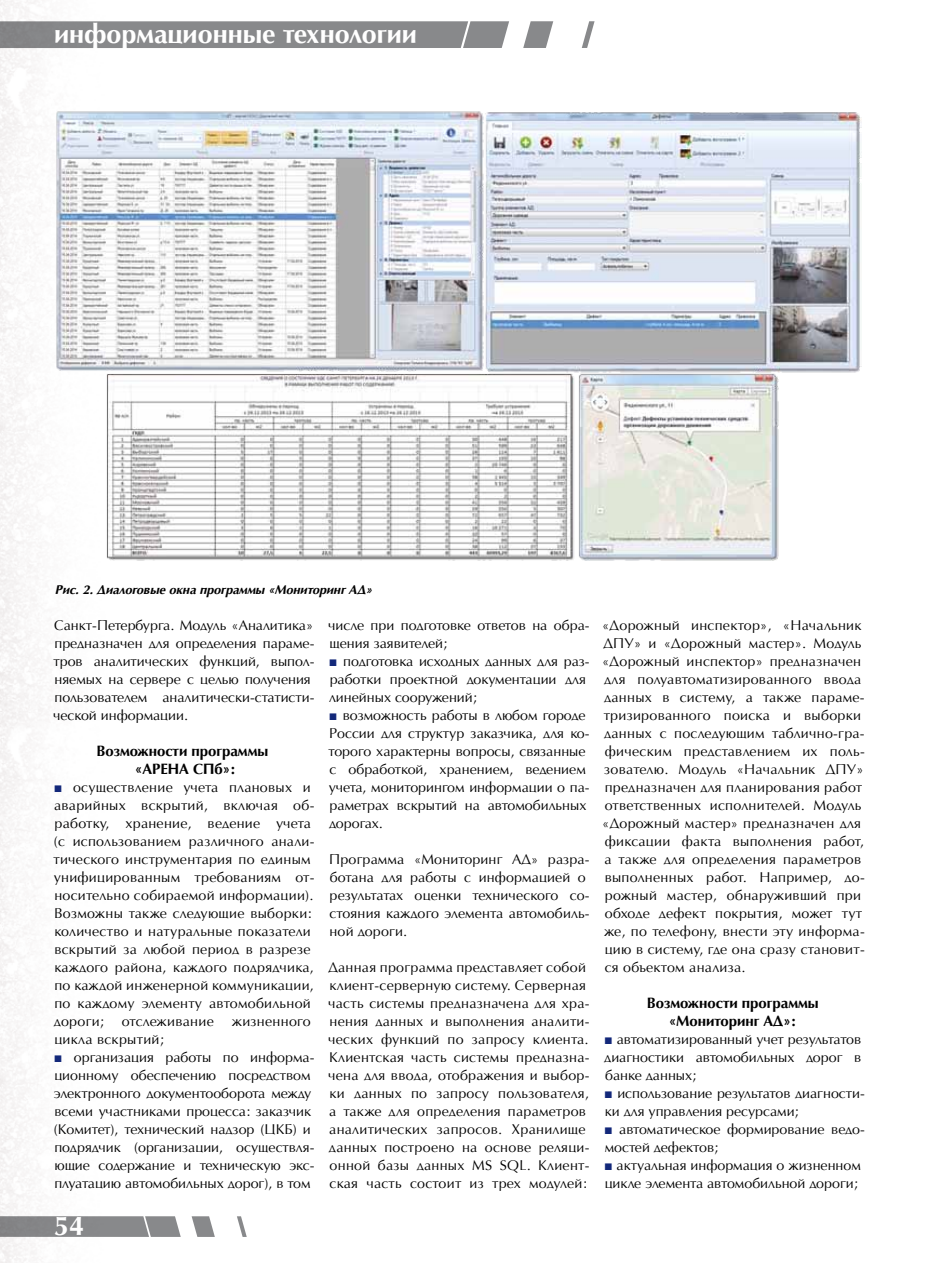
<style>
.page{position:relative;width:936px;height:1263px;background:#fff}
.page>*{position:absolute;margin:0;border:0;box-sizing:border-box;transform-origin:0 0}
.t1{font:700 27px "AG Opus High Resolution";color:#fff}
.t2{font:700 15px/18px "AG Opus High Resolution";color:#000;text-align:center}
.t3{font:14.25px/18px "AG Opus High Resolution";letter-spacing:.02em;color:#000}
.t4{font:14.25px/18px "AG Opus High Resolution";color:#000}
.t5{font:italic 700 12.75px "AG Opus High Resolution";color:#000}
.s1{font-family:"Arial";color:#13287a}
</style>
<div class="page">
<svg style="left:0;top:21px;width:594px;height:27px;background:#959697"></svg>
<svg style="left:0;top:1216px;width:247px;height:21px"></svg>
<img style="left:54px;top:107px;width:807px;height:454px">
<h1 class="t1" style="left:54px;top:18px;width:364px">информационные технологии</h1>
<p class="t5" style="left:56px;top:582px;width:318px">Рис. 2. Диалоговые окна программы «Мониторинг АД»</p>
<p class="t4" style="left:53px;top:616px;width:263px">Санкт-Петербурга. Модуль «Аналитика» предназначен для определения параме&shy;тров аналитических функций, выпол&shy;няемых на сервере с целью получения пользователем аналитически-статисти&shy;ческой информации.</p>
<p class="t2" style="left:96px;top:742px;width:173px">Возможности программы «АРЕНА СПб»:</p>
<p class="t3" style="left:53px;top:778px;width:262px"><span class="s1">■</span> осуществление учета плановых и аварийных вскрытий, включая об&shy;работку, хранение, ведение учета (с использованием различного анали&shy;тического инструментария по единым унифицированным требованиям от&shy;носительно собираемой информации).<br>Возможны также следующие выборки: количество и натуральные показатели вскрытий за любой период в разрезе каждого района, каждого подрядчика, по каждой инженерной коммуникации, по каждому элементу автомобильной дороги;</p>
<p class="t3" style="left:122px;top:1012px;width:93px">отслеживание</p>
<p class="t3" style="left:232px;top:1012px;width:80px">жизненного</p>
<p class="t3" style="left:54px;top:1030px;width:111px">цикла вскрытий;</p>
<p class="t4" style="left:54px;top:1048px;width:262px"><span class="s1">■</span> организация работы по информа&shy;ционному обеспечению посредством электронного документооборота между всеми участниками процесса: заказчик (Комитет), технический надзор (ЦКБ) и подрядчик (организации, осуществля&shy;ющие содержание и техническую экс&shy;плуатацию автомобильных дорог), в том</p>
<h1 class="t1" style="left:54px;top:1210px;width:32px">54</h1>
<p class="t4" style="left:328px;top:616px;width:263px">числе при подготовке ответов на обра&shy;щения заявителей;</p>
<p class="t4" style="left:329px;top:652px;width:262px"><span class="s1">■</span> подготовка исходных данных для раз&shy;работки проектной документации для линейных сооружений;</p>
<p class="t4" style="left:328px;top:706px;width:262px"><span class="s1">■</span> возможность работы в любом городе России для структур заказчика, для ко&shy;торого характерны вопросы, связанные с обработкой, хранением, ведением учета, мониторингом информации о па&shy;раметрах вскрытий на автомобильных дорогах.</p>
<p class="t4" style="left:329px;top:850px;width:262px">Программа «Мониторинг АД» разра&shy;ботана для работы с информацией о результатах оценки технического со&shy;стояния каждого элемента автомобиль&shy;ной дороги.</p>
<p class="t3" style="left:328px;top:958px;width:263px">Данная программа представляет собой клиент-серверную систему. Серверная часть системы предназначена для хра&shy;нения данных и выполнения аналити&shy;ческих функций по запросу клиента.<br>Клиентская часть системы предназна&shy;чена для ввода, отображения и выбор&shy;ки данных по запросу пользователя, а также для определения параметров аналитических запросов. Хранилище данных построено на основе реляци&shy;онной базы данных MS SQL. Клиент&shy;ская часть состоит из трех модулей:</p>
<p class="t3" style="left:602px;top:616px;width:264px">«Дорожный инспектор», «Начальник ДПУ» и «Дорожный мастер». Модуль «Дорожный инспектор» предназначен для полуавтоматизированного ввода данных в систему, а также параме&shy;тризированного поиска и выборки данных с последующим таблично-гра&shy;фическим представлением их поль&shy;зователю. Модуль «Начальник ДПУ» предназначен для планирования работ ответственных исполнителей. Модуль «Дорожный мастер» предназначен для фиксации факта выполнения работ, а также для определения параметров выполненных работ. Например, до&shy;рожный мастер, обнаруживший при обходе дефект покрытия, может тут же, по телефону, внести эту информа&shy;цию в систему, где она сразу становит&shy;ся объектом анализа.</p>
<p class="t2" style="left:646px;top:994px;width:173px">Возможности программы «Мониторинг АД»:</p>
<p class="t4" style="left:604px;top:1030px;width:258px;text-align:justify"><span class="s1">■</span> автоматизированный учет результатов диагностики автомобильных дорог в банке данных;</p>
<p class="t4" style="left:604px;top:1084px;width:262px"><span class="s1">■</span> использование результатов диагности&shy;ки для управления ресурсами;</p>
<p class="t4" style="left:604px;top:1120px;width:262px"><span class="s1">■</span> автоматическое формирование ведо&shy;мостей дефектов;</p>
<p class="t4" style="left:604px;top:1156px;width:258px"><span class="s1">■</span> актуальная информация о жизненном цикле элемента автомобильной дороги;</p>
</div>
